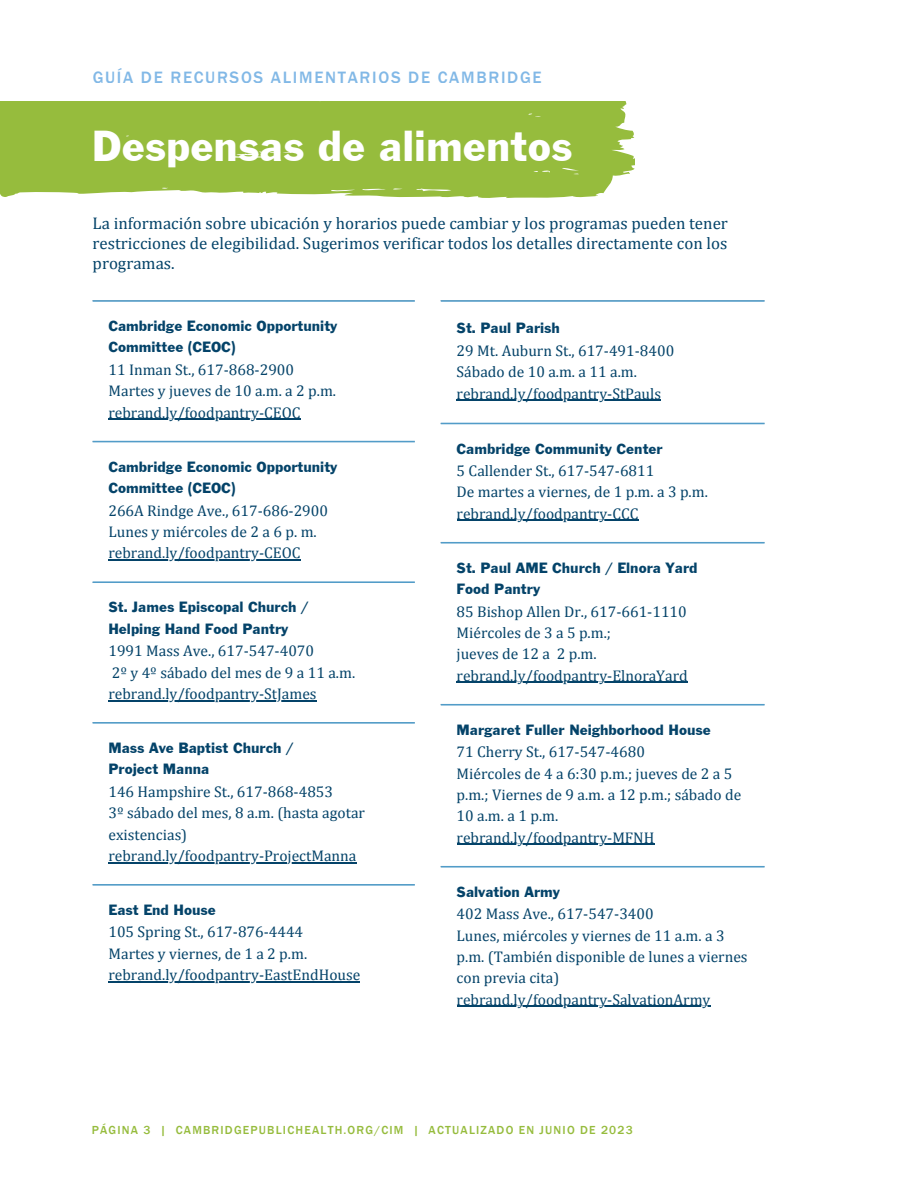
<style>
.page{position:relative;width:918px;height:1188px;background:#fff}
.page>*{position:absolute;margin:0;border:0;box-sizing:border-box;transform-origin:0 0}
.t1{font:45.15px "Franklin Gothic";color:#fff}
.t2{font:16.95px/20.2px "Cambria";color:#044369;text-align:justify}
.t3{font:500 16.95px "Franklin Gothic";letter-spacing:.1em;color:#0070cd}
.t4{font:15.45px/21.3px "Cambria";color:#044369}
.t5{font:15.45px/21.3px "Franklin Gothic";color:#044369}
.t6{font:500 12px "Franklin Gothic";letter-spacing:.1em;color:#96bc3d}
</style>
<div class="page">
<div style="left:0;top:102px;width:635px;height:96px;background:#96bc3d"></div>
<svg style="left:93px;top:418px;width:322px;height:565px"></svg>
<hr style="left:108px;top:419px;width:193px;height:1px;background:#044369">
<hr style="left:108px;top:559px;width:193px;height:2px;background:#044369">
<hr style="left:108px;top:700px;width:209px;height:1px;background:#044369">
<hr style="left:108px;top:862px;width:248px;height:1px;background:#044369">
<hr style="left:108px;top:981px;width:252px;height:1px;background:#044369">
<hr style="left:93px;top:300px;width:322px;height:2px;background:#529cc8">
<hr style="left:93px;top:441px;width:322px;height:1px;background:#529cc8">
<hr style="left:93px;top:581px;width:322px;height:2px;background:#529cc8">
<hr style="left:93px;top:722px;width:322px;height:2px;background:#529cc8">
<hr style="left:93px;top:884px;width:322px;height:2px;background:#529cc8">
<svg style="left:441px;top:399px;width:324px;height:608px"></svg>
<hr style="left:457px;top:400px;width:204px;height:1px;background:#044369">
<hr style="left:457px;top:520px;width:181px;height:1px;background:#044369">
<hr style="left:457px;top:682px;width:231px;height:1px;background:#044369">
<hr style="left:457px;top:844px;width:197px;height:1px;background:#044369">
<hr style="left:457px;top:1006px;width:253px;height:1px;background:#044369">
<hr style="left:441px;top:300px;width:324px;height:2px;background:#529cc8">
<hr style="left:441px;top:423px;width:324px;height:1px;background:#529cc8">
<hr style="left:441px;top:542px;width:324px;height:2px;background:#529cc8">
<hr style="left:441px;top:704px;width:324px;height:2px;background:#529cc8">
<hr style="left:441px;top:866px;width:324px;height:2px;background:#529cc8">
<p class="t3" style="left:93px;top:67px;width:451px">GUÍA DE RECURSOS ALIMENTARIOS DE CAMBRIDGE</p>
<p class="t1" style="left:92px;top:130px;width:482px">Despensas de alimentos</p>
<p class="t2" style="left:93px;top:213px;width:637px">La información sobre ubicación y horarios puede cambiar y los programas pueden tener restricciones de elegibilidad. Sugerimos verificar todos los detalles directamente con los programas.</p>
<p class="t5" style="left:108px;top:316px;width:230px">Cambridge Economic Opportunity<br>Committee (CEOC)</p>
<p class="t4" style="left:108px;top:359px;width:187px">11 Inman St., 617-868-2900</p>
<p class="t4" style="left:108px;top:380px;width:229px">Martes y jueves de 10 a.m. a 2 p.m.</p>
<p class="t4" style="left:108px;top:401px;width:194px">rebrand.ly/foodpantry-CEOC</p>
<p class="t5" style="left:108px;top:457px;width:230px">Cambridge Economic Opportunity<br>Committee (CEOC)</p>
<p class="t4" style="left:108px;top:499px;width:221px">266A Rindge Ave., 617-686-2900</p>
<p class="t4" style="left:108px;top:521px;width:210px">Lunes y miércoles de 2 a 6 p. m.</p>
<p class="t4" style="left:108px;top:542px;width:194px">rebrand.ly/foodpantry-CEOC</p>
<p class="t5" style="left:108px;top:598px;width:202px">St. James Episcopal Church /</p>
<p class="t5" style="left:108px;top:619px;width:181px">Helping Hand Food Pantry</p>
<p class="t4" style="left:108px;top:640px;width:207px">1991 Mass Ave., 617-547-4070</p>
<p class="t4" style="left:112px;top:661px;width:245px">2º y 4º sábado del mes de 9 a 11 a.m.</p>
<p class="t4" style="left:108px;top:683px;width:210px">rebrand.ly/foodpantry-StJames</p>
<p class="t5" style="left:108px;top:738px;width:187px">Mass Ave Baptist Church /</p>
<p class="t5" style="left:108px;top:760px;width:102px">Project Manna</p>
<p class="t4" style="left:108px;top:780px;width:226px">146 Hampshire St., 617-868-4853</p>
<p class="t4" style="left:108px;top:802px;width:258px">3º sábado del mes, 8 a.m. (hasta agotar existencias)</p>
<p class="t4" style="left:108px;top:845px;width:250px">rebrand.ly/foodpantry-ProjectManna</p>
<p class="t5" style="left:108px;top:900px;width:109px">East End House</p>
<p class="t4" style="left:108px;top:921px;width:196px">105 Spring St., 617-876-4444</p>
<p class="t4" style="left:108px;top:942px;width:200px">Martes y viernes, de 1 a 2 p.m.</p>
<p class="t4" style="left:108px;top:964px;width:253px">rebrand.ly/foodpantry-EastEndHouse</p>
<p class="t5" style="left:457px;top:319px;width:105px">St. Paul Parish</p>
<p class="t4" style="left:457px;top:339px;width:219px">29 Mt. Auburn St., 617-491-8400</p>
<p class="t4" style="left:457px;top:361px;width:182px">Sábado de 10 a.m. a 11 a.m.</p>
<p class="t4" style="left:457px;top:382px;width:206px">rebrand.ly/foodpantry-StPauls</p>
<p class="t5" style="left:457px;top:439px;width:208px">Cambridge Community Center</p>
<p class="t4" style="left:457px;top:460px;width:199px">5 Callender St., 617-547-6811</p>
<p class="t4" style="left:457px;top:481px;width:253px">De martes a viernes, de 1 p.m. a 3 p.m.</p>
<p class="t4" style="left:457px;top:503px;width:183px">rebrand.ly/foodpantry-CCC</p>
<p class="t5" style="left:457px;top:558px;width:243px">St. Paul AME Church / Elnora Yard</p>
<p class="t5" style="left:457px;top:579px;width:85px">Food Pantry</p>
<p class="t4" style="left:457px;top:600px;width:232px">85 Bishop Allen Dr., 617-661-1110</p>
<p class="t4" style="left:457px;top:622px;width:156px">Miércoles de 3 a 5 p.m.;</p>
<p class="t4" style="left:457px;top:643px;width:142px">jueves de 12 a 2 p.m.</p>
<p class="t4" style="left:457px;top:665px;width:233px">rebrand.ly/foodpantry-ElnoraYard</p>
<p class="t5" style="left:457px;top:720px;width:256px">Margaret Fuller Neighborhood House</p>
<p class="t4" style="left:457px;top:741px;width:190px">71 Cherry St., 617-547-4680</p>
<p class="t4" style="left:457px;top:762px;width:286px">Miércoles de 4 a 6:30 p.m.; jueves de 2 a 5 p.m.; Viernes de 9 a.m. a 12 p.m.; sábado de<br>10 a.m. a 1 p.m.</p>
<p class="t4" style="left:457px;top:827px;width:199px">rebrand.ly/foodpantry-MFNH</p>
<p class="t5" style="left:457px;top:882px;width:105px">Salvation Army</p>
<p class="t4" style="left:457px;top:903px;width:199px">402 Mass Ave., 617-547-3400</p>
<p class="t4" style="left:457px;top:924px;width:292px">Lunes, miércoles y viernes de 11 a.m. a 3 p.m. (También disponible de lunes a viernes con previa cita)</p>
<p class="t4" style="left:457px;top:989px;width:255px">rebrand.ly/foodpantry-SalvationArmy</p>
<p class="t6" style="left:92px;top:1123px;width:543px">PÁGINA 3 | CAMBRIDGEPUBLICHEALTH.ORG/CIM | ACTUALIZADO EN JUNIO DE 2023</p>
</div>
